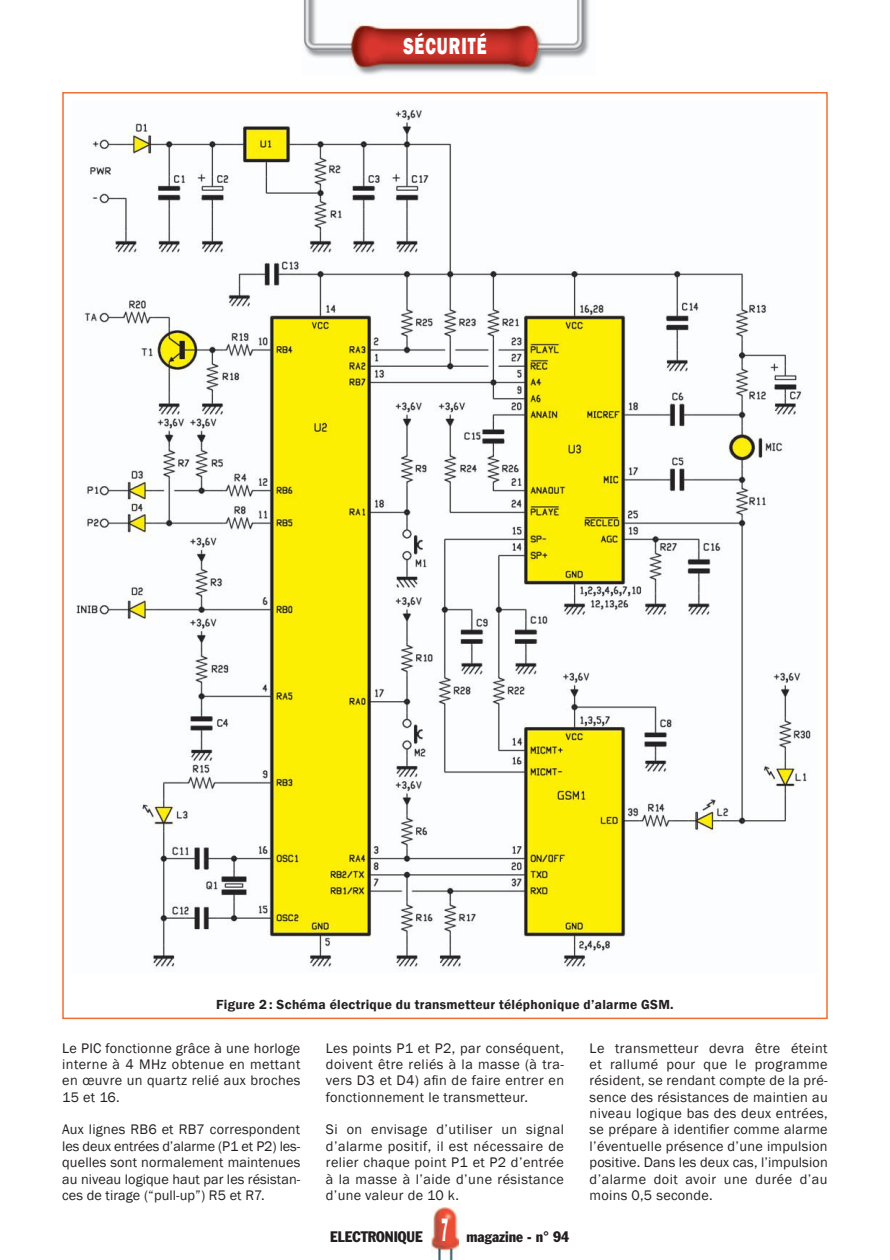
<style>
.page{position:relative;width:890px;height:1260px;background:#fff}
.page>*{position:absolute;margin:0;border:0;box-sizing:border-box;transform-origin:0 0}
.t1{font:800 24px "Franklin Gothic";letter-spacing:.06em;color:#fff;scale:.7 1}
.t2{font:condensed 15px "Franklin Gothic";color:#231f20}
.t3{font:14.25px/16.4px "Franklin Gothic";letter-spacing:.02em;color:#231f20;text-align:justify}
.t4{font:600 13.5px "Franklin Gothic";letter-spacing:.02em;color:#231f20}
.s1{font-size:31.5px;color:#fff}
</style>
<div class="page">
<img style="left:303px;top:0;width:286px;height:75px">
<img style="left:431px;top:1207px;width:28px;height:53px">
<img style="left:76px;top:109px;width:735px;height:861px">
<h1 class="t1" style="left:403px;top:31px;width:120px">SÉCURITÉ</h1>
<p class="t4" style="left:216px;top:996px;width:459px">Figure 2 : Schéma électrique du transmetteur téléphonique d’alarme GSM.</p>
<p class="t3" style="left:589px;top:1040px;width:240px">Le transmetteur devra être éteint et rallumé pour que le programme résident, se rendant compte de la pré&shy;sence des résistances de maintien au niveau logique bas des deux entrées, se prépare à identifier comme alarme l’éventuelle présence d’une impulsion positive. Dans les deux cas, l’impulsion d’alarme doit avoir une durée d’au moins 0,5 seconde.</p>
<p class="t3" style="left:62px;top:1040px;width:240px">Le PIC fonctionne grâce à une horloge interne à 4 MHz obtenue en mettant en œuvre un quartz relié aux broches 15 et 16.</p>
<p class="t3" style="left:62px;top:1122px;width:240px">Aux lignes RB6 et RB7 correspondent les deux entrées d’alarme (P1 et P2) les&shy;quelles sont normalement maintenues au niveau logique haut par les résistan&shy;ces de tirage (“pull-up”) R5 et R7.</p>
<p class="t3" style="left:326px;top:1040px;width:240px">Les points P1 et P2, par conséquent, doivent être reliés à la masse (à tra&shy;vers D3 et D4) afin de faire entrer en fonctionnement le transmetteur.</p>
<p class="t3" style="left:326px;top:1122px;width:240px">Si on envisage d’utiliser un signal d’alarme positif, il est nécessaire de relier chaque point P1 et P2 d’entrée à la masse à l’aide d’une résistance d’une valeur de 10 k.</p>
<p class="t2" style="left:330px;top:1227px;width:241px">ELECTRONIQUE <span class="s1">7</span> magazine - n° 94</p>
</div>
